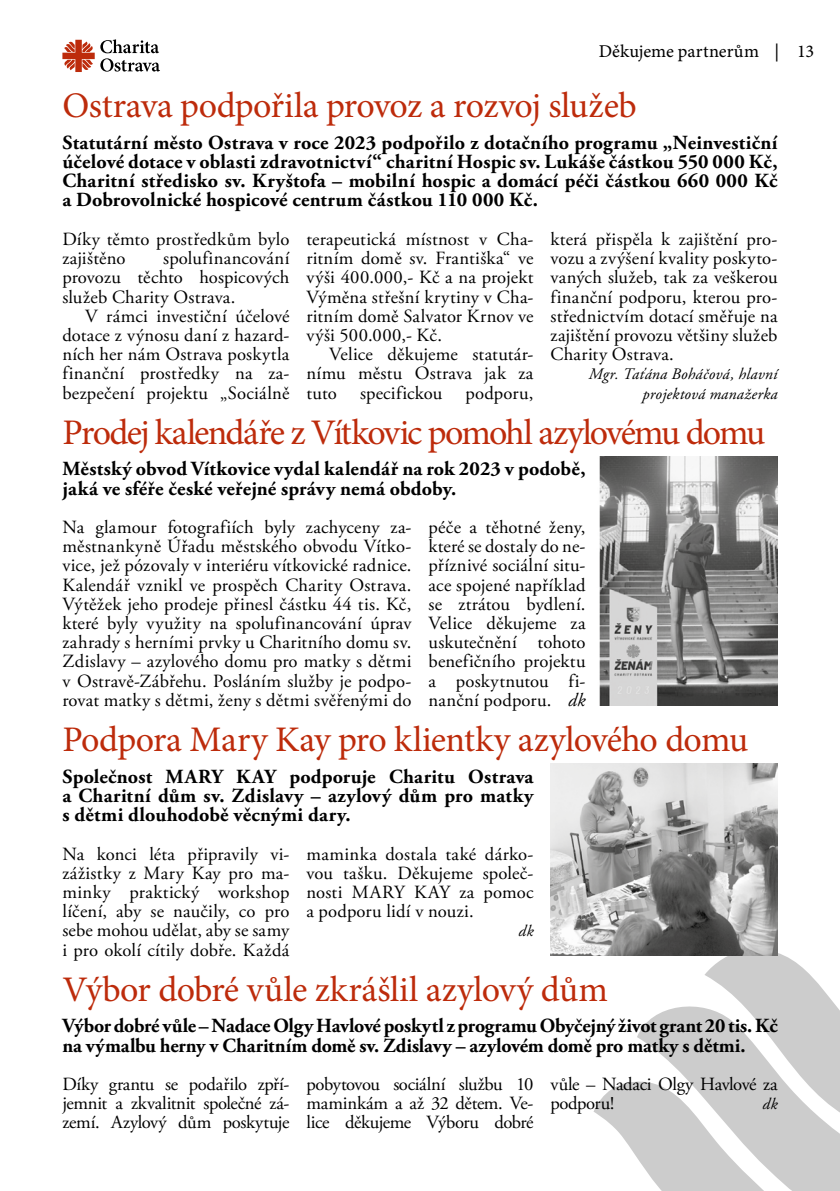
<style>
.page{position:relative;width:840px;height:1191px;background:#fff}
.page>*{position:absolute;margin:0;border:0;box-sizing:border-box;transform-origin:0 0}
.t1{font:36px "Minion Pro";letter-spacing:-.025em;color:#bd2b0b}
.t2{font:36px "Minion Pro";letter-spacing:-.05em;color:#bd2b0b}
.t3{font:700 20px/19.2px "Adobe Garamond Pro";letter-spacing:.005em;color:#000;text-align:justify}
.t4{font:18.6px/19.2px "Adobe Garamond Pro";letter-spacing:.005em;color:#000;text-align:justify}
.t5{font:18.6px/19.2px "Adobe Garamond Pro";letter-spacing:-.02em;color:#000}
.t6{font:18px "Minion Pro Capt";color:#000}
.t7{font:italic 16px/19.2px "Adobe Garamond Pro";letter-spacing:.015em;color:#000;text-align:right}
.s1{font-style:italic}
</style>
<div class="page">
<svg style="left:62px;top:39px;width:98px;height:33px"></svg>
<svg style="left:593px;top:947px;width:246px;height:244px"></svg>
<img style="left:599px;top:456px;width:178px;height:250px">
<img style="left:550px;top:763px;width:227px;height:192px">
<p class="t6" style="left:598px;top:39px;width:162px">Děkujeme partnerům</p>
<p class="t6" style="left:774px;top:39px;width:41px">| 13</p>
<h1 class="t1" style="left:62px;top:82px;width:575px">Ostrava podpořila provoz a rozvoj služeb</h1>
<p class="t3" style="left:62px;top:133px;width:716px">Statutární město Ostrava v roce 2023 podpořilo z dotačního programu „Neinvestiční účelové dotace v oblasti zdravotnictví“ charitní Hospic sv. Lukáše částkou 550 000 Kč, Charitní středisko sv. Kryštofa – mobilní hospic a domácí péči částkou 660 000 Kč a Dobrovolnické hospicové centrum částkou 110 000 Kč.</p>
<p class="t4" style="left:62px;top:230px;width:228px">Díky těmto prostředkům bylo zajištěno</p>
<p class="t4" style="left:550px;top:230px;width:228px">která přispěla k zajištění pro&shy;vozu a zvýšení kvality poskyto&shy;vaných služeb, tak za veškerou finanční podporu, kterou pro&shy;střednictvím dotací směřuje na zajištění provozu většiny služeb Charity Ostrava.</p>
<p class="t7" style="left:588px;top:365px;width:190px">Mgr. Taťána Boháčová, hlavní projektová manažerka</p>
<h1 class="t2" style="left:62px;top:408px;width:704px">Prodej kalendáře z Vítkovic pomohl azylovému domu</h1>
<p class="t3" style="left:62px;top:460px;width:524px">Městský obvod Vítkovice vydal kalendář na rok 2023 v podobě, jaká ve sféře české veřejné správy nemá obdoby.</p>
<p class="t4" style="left:62px;top:518px;width:350px">Na glamour fotografiích byly zachyceny za&shy;městnankyně Úřadu městského obvodu Vítko&shy;vice, jež pózovaly v interiéru vítkovické radnice.<br>Kalendář vznikl ve prospěch Charity Ostrava.<br>Výtěžek jeho prodeje přinesl částku 44 tis. Kč, které byly využity na spolufinancování úprav zahrady s herními prvky u Charitního domu sv.<br>Zdislavy – azylového domu pro matky s dětmi v Ostravě-Zábřehu. Posláním služby je podpo&shy;rovat matky s dětmi, ženy s dětmi svěřenými do</p>
<p class="t4" style="left:428px;top:518px;width:158px">péče a těhotné ženy, které se dostaly do ne&shy;příznivé sociální situ&shy;ace spojené například se ztrátou bydlení.<br>Velice děkujeme za uskutečnění tohoto benefičního projektu a poskytnutou fi&shy;nanční podporu. <span class="s1">dk</span></p>
<h1 class="t1" style="left:62px;top:715px;width:687px">Podpora Mary Kay pro klientky azylového domu</h1>
<p class="t3" style="left:62px;top:767px;width:472px">Společnost MARY KAY podporuje Charitu Ostrava a Charitní dům sv. Zdislavy – azylový dům pro matky s dětmi dlouhodobě věcnými dary.</p>
<p class="t4" style="left:62px;top:844px;width:228px">Na konci léta připravily vi&shy;zážistky z Mary Kay pro ma&shy;minky praktický workshop líčení, aby se naučily, co pro sebe mohou udělat, aby se samy i pro okolí cítily dobře. Každá</p>
<p class="t4" style="left:306px;top:844px;width:228px">maminka dostala také dárko&shy;vou tašku. Děkujeme společ&shy;nosti MARY KAY za pomoc a podporu lidí v nouzi.</p>
<p class="t4" style="left:306px;top:230px;width:228px">terapeutická místnost v Cha&shy;ritním domě sv. Františka“ ve výši 400.000,- Kč a na projekt Výměna střešní krytiny v Cha&shy;ritním domě Salvator Krnov ve výši 500.000,- Kč.</p>
<p class="t4" style="left:306px;top:345px;width:228px;text-indent:23px">Velice děkujeme statutár&shy;nímu městu Ostrava jak za tuto specifickou podporu,</p>
<p class="t4" style="left:62px;top:249px;width:228px;text-indent:101px">spolufinancování provozu těchto hospicových služeb Charity Ostrava.</p>
<p class="t4" style="left:62px;top:307px;width:228px;text-indent:23px">V rámci investiční účelové dotace z výnosu daní z hazard&shy;ních her nám Ostrava poskytla finanční prostředky na za&shy;bezpečení projektu „Sociálně</p>
<p class="t7" style="left:518px;top:922px;width:17px">dk</p>
<h1 class="t1" style="left:62px;top:965px;width:546px">Výbor dobré vůle zkrášlil azylový dům</h1>
<p class="t3" style="left:62px;top:1016px;width:716px">Výbor dobré vůle – Nadace Olgy Havlové poskytl z programu Obyčejný život grant 20 tis. Kč na výmalbu herny v Charitním domě sv. Zdislavy – azylovém domě pro matky s dětmi.</p>
<p class="t4" style="left:62px;top:1075px;width:228px">Díky grantu se podařilo zpří&shy;jemnit a zkvalitnit společné zá&shy;zemí. Azylový dům poskytuje</p>
<p class="t4" style="left:306px;top:1075px;width:228px">pobytovou sociální službu 10 maminkám a až 32 dětem. Ve&shy;lice děkujeme Výboru dobré</p>
<p class="t5" style="left:550px;top:1075px;width:228px">vůle – Nadaci Olgy Havlové za podporu!</p>
<p class="t7" style="left:762px;top:1095px;width:17px">dk</p>
</div>
